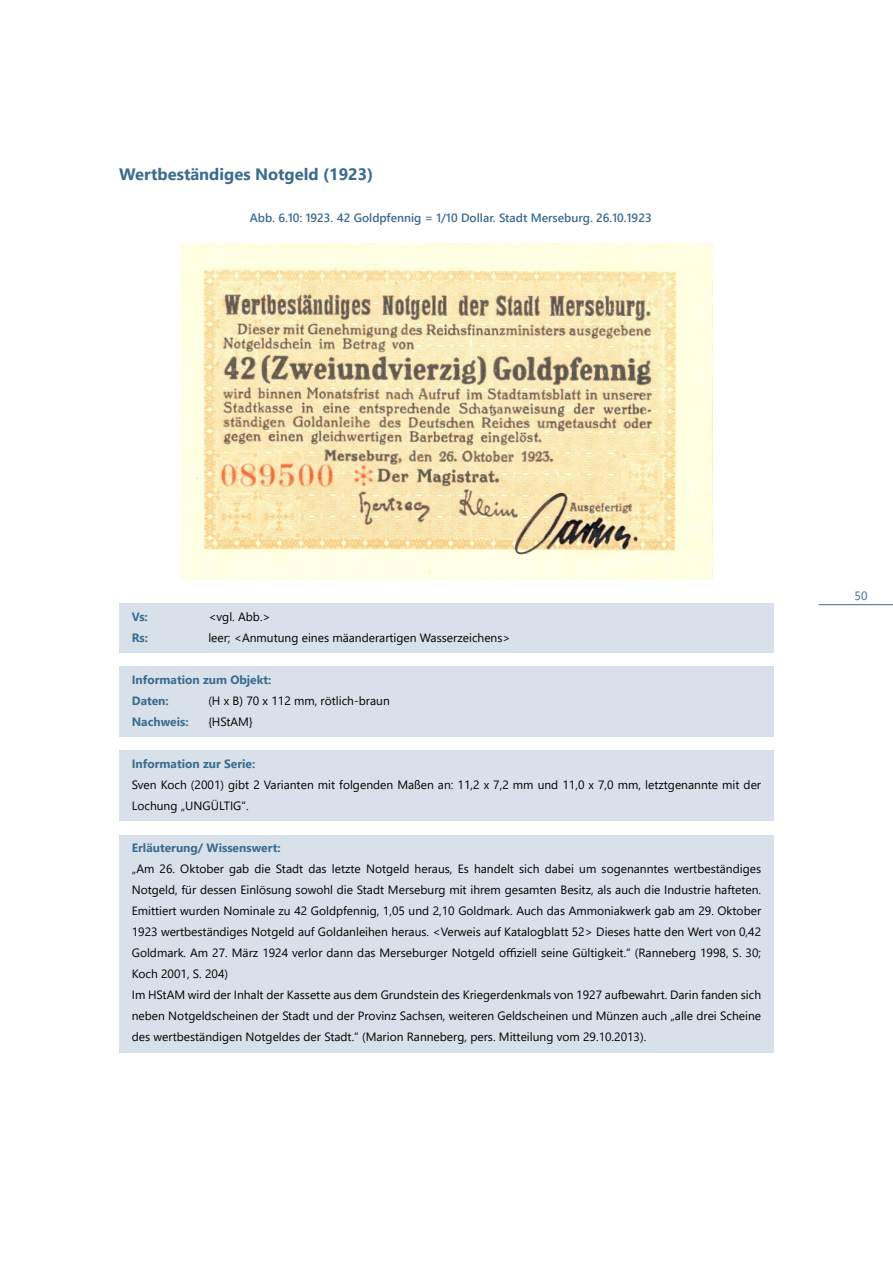
<style>
.page{position:relative;width:893px;height:1263px;background:#fff}
.page>*{position:absolute;margin:0;border:0;box-sizing:border-box;transform-origin:0 0}
.t1{font:700 16.5px "Segoe UI";color:#3b6b90}
.t2{font:12px/21px "Segoe UI";color:#000}
.t3{font:700 12px/21px "Segoe UI";color:#3b6b90}
.t4{font:600 12px "Segoe UI";color:#3b6b90}
.t5{font:12px "Segoe UI";color:#3b6b90}
</style>
<div class="page">
<hr style="left:819px;top:604px;width:74px;height:1px;background:#3b6b90">
<div style="left:119px;top:604px;width:655px;height:28px;background:#d8e1e9"></div>
<div style="left:119px;top:625px;width:655px;height:28px;background:#d8e1e9"></div>
<div style="left:119px;top:667px;width:655px;height:28px;background:#d8e1e9"></div>
<div style="left:119px;top:688px;width:655px;height:28px;background:#d8e1e9"></div>
<div style="left:119px;top:709px;width:655px;height:28px;background:#d8e1e9"></div>
<div style="left:119px;top:751px;width:655px;height:28px;background:#d8e1e9"></div>
<div style="left:119px;top:772px;width:655px;height:49px;background:#d8e1e9"></div>
<div style="left:119px;top:835px;width:655px;height:28px;background:#d8e1e9"></div>
<div style="left:119px;top:856px;width:655px;height:133px;background:#d8e1e9"></div>
<div style="left:119px;top:982px;width:655px;height:70px;background:#d8e1e9"></div>
<img style="left:181px;top:243px;width:531px;height:336px">
<h1 class="t1" style="left:119px;top:159px;width:256px">Wertbeständiges Notgeld (1923)</h1>
<p class="t4" style="left:250px;top:206px;width:403px">Abb. 6.10: 1923. 42 Goldpfennig = 1/10 Dollar. Stadt Merseburg. 26.10.1923</p>
<p class="t3" style="left:132px;top:605px;width:18px">Vs:</p>
<p class="t2" style="left:208px;top:605px;width:64px">&lt;vgl. Abb.&gt;</p>
<p class="t3" style="left:132px;top:626px;width:18px">Rs:</p>
<p class="t2" style="left:208px;top:626px;width:304px">leer; &lt;Anmutung eines mäanderartigen Wasserzeichens&gt;</p>
<p class="t3" style="left:132px;top:668px;width:141px">Information zum Objekt:<br>Daten:</p>
<p class="t2" style="left:208px;top:689px;width:183px">(H x B) 70 x 112 mm, rötlich-braun</p>
<p class="t3" style="left:132px;top:710px;width:58px">Nachweis:</p>
<p class="t2" style="left:208px;top:710px;width:46px">{HStAM}</p>
<p class="t3" style="left:132px;top:752px;width:125px">Information zur Serie:</p>
<p class="t2" style="left:132px;top:773px;width:631px">Sven Koch (2001) gibt 2 Varianten mit folgenden Maßen an: 11,2 x 7,2 mm und 11,0 x 7,0 mm, letztgenannte mit der<br>Lochung „UNGÜLTIG“.</p>
<p class="t3" style="left:132px;top:836px;width:150px">Erläuterung/ Wissenswert:</p>
<p class="t2" style="left:132px;top:857px;width:631px">„Am 26. Oktober gab die Stadt das letzte Notgeld heraus, Es handelt sich dabei um sogenanntes wertbeständiges Notgeld, für dessen Einlösung sowohl die Stadt Merseburg mit ihrem gesamten Besitz, als auch die Industrie hafteten.<br>Emittiert wurden Nominale zu 42 Goldpfennig, 1,05 und 2,10 Goldmark. Auch das Ammoniakwerk gab am 29. Oktober 1923 wertbeständiges Notgeld auf Goldanleihen heraus. &lt;Verweis auf Katalogblatt 52&gt; Dieses hatte den Wert von 0,42<br>Goldmark. Am 27. März 1924 verlor dann das Merseburger Notgeld offiziell seine Gültigkeit.“ (Ranneberg 1998, S. 30; Koch 2001, S. 204)<br>Im HStAM wird der Inhalt der Kassette aus dem Grundstein des Kriegerdenkmals von 1927 aufbewahrt. Darin fanden sich neben Notgeldscheinen der Stadt und der Provinz Sachsen, weiteren Geldscheinen und Münzen auch „alle drei Scheine des wertbeständigen Notgeldes der Stadt.“ (Marion Ranneberg, pers. Mitteilung vom 29.10.2013).</p>
<p class="t5" style="left:854px;top:584px;width:14px">50</p>
</div>
